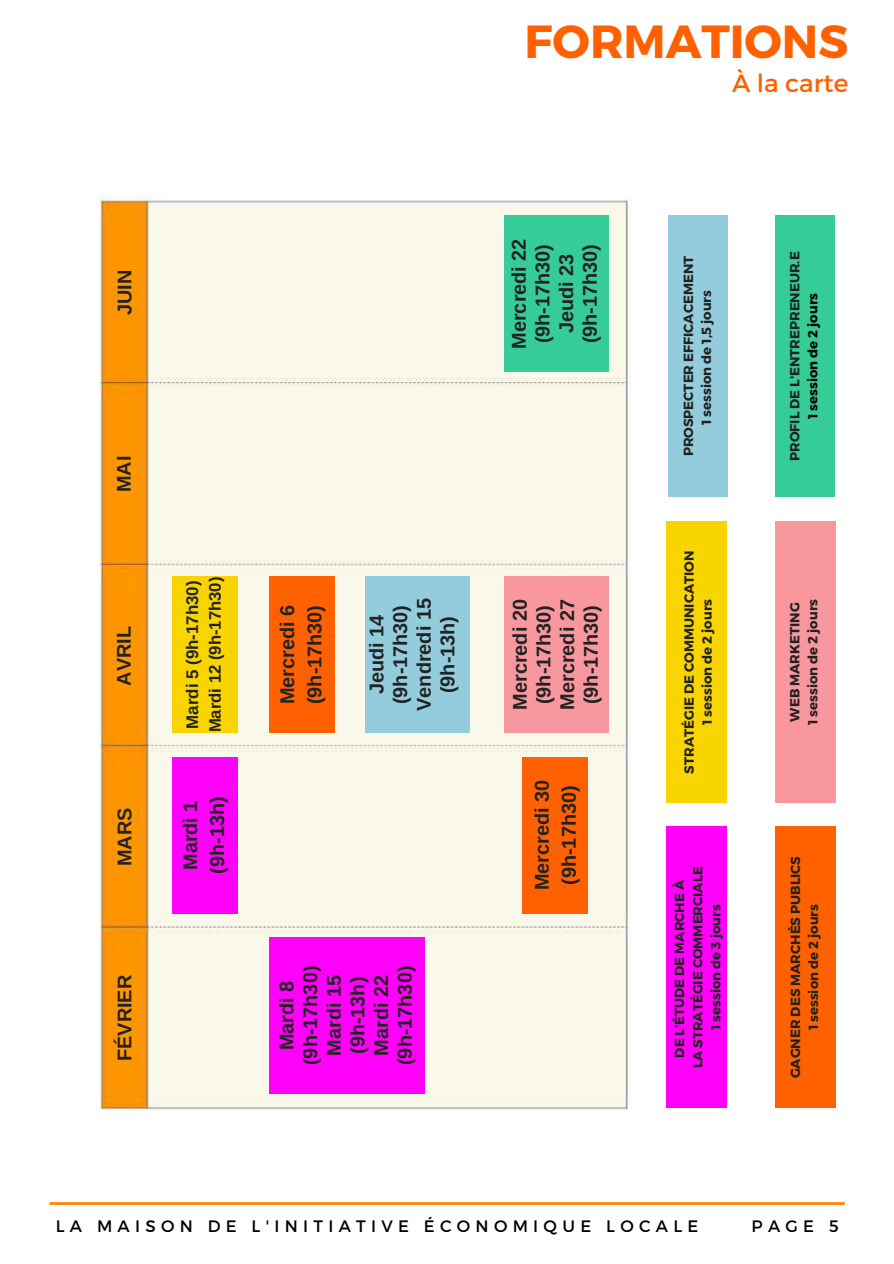
<style>
.page{position:relative;width:894px;height:1264px;background:#fff}
.page>*{position:absolute;margin:0;border:0;box-sizing:border-box;transform-origin:0 0}
.t1{font:700 46.35px "Montserrat";color:#ff6000}
.t2{font:24.9px "Montserrat";color:#ff6000}
.t3{font:700 19.8px/23.7px "Arimo";color:#222}
.t4{font:700 16.8px "Arimo";color:#222}
.t5{font:700 16.65px "Arimo";color:#222}
.t6{font:16.5px "Montserrat";letter-spacing:.32em;color:#000}
.t7{font:700 13.2px/18px "Montserrat";color:#222;text-align:center}
.t8{font:700 13.2px "Montserrat";color:#000}
</style>
<div class="page">
<svg style="left:49px;top:1202px;width:795px;height:2px;background:#ff8e13"></svg>
<img style="left:99px;top:195px;width:533px;height:915px">
<div style="left:666px;top:826px;width:61px;height:282px;background:#ff00fa"></div>
<div style="left:269px;top:937px;width:155px;height:156px;background:#ff00fa"></div>
<div style="left:522px;top:757px;width:65px;height:156px;background:#ff6000"></div>
<div style="left:365px;top:576px;width:105px;height:156px;background:#93cddd"></div>
<div style="left:504px;top:215px;width:104px;height:157px;background:#35cc97"></div>
<div style="left:774px;top:215px;width:60px;height:282px;background:#35cc97"></div>
<div style="left:269px;top:576px;width:65px;height:156px;background:#ff6000"></div>
<div style="left:173px;top:576px;width:65px;height:156px;background:#f8d401"></div>
<div style="left:504px;top:576px;width:104px;height:156px;background:#f8979d"></div>
<div style="left:173px;top:757px;width:65px;height:156px;background:#ff00fa"></div>
<div style="left:667px;top:215px;width:60px;height:282px;background:#93cddd"></div>
<div style="left:774px;top:826px;width:61px;height:282px;background:#ff6000"></div>
<div style="left:774px;top:521px;width:61px;height:281px;background:#f8979d"></div>
<div style="left:666px;top:521px;width:61px;height:281px;background:#f8d401"></div>
<h1 class="t1" style="left:524px;top:11px;width:325px">FORMATIONS</h1>
<h2 class="t2" style="left:732px;top:67px;width:118px">À la carte</h2>
<h3 class="t3" style="left:113px;top:315px;width:47px;rotate:-90deg">JUIN</h3>
<h3 class="t3" style="left:112px;top:492px;width:38px;rotate:-90deg">MAI</h3>
<h3 class="t3" style="left:112px;top:685px;width:61px;rotate:-90deg">AVRIL</h3>
<h3 class="t3" style="left:113px;top:866px;width:60px;rotate:-90deg">MARS</h3>
<h3 class="t3" style="left:113px;top:1060px;width:88px;rotate:-90deg">FÉVRIER</h3>
<p class="t4" style="left:183px;top:728px;width:149px;rotate:-90deg">Mardi 5 (9h-17h30)</p>
<p class="t5" style="left:206px;top:732px;width:157px;rotate:-90deg">Mardi 12 (9h-17h30)</p>
<h3 class="t3" style="left:177px;top:873px;width:79px;line-height:27px;rotate:-90deg">Mardi 1 (9h-13h)</h3>
<h3 class="t3" style="left:274px;top:704px;width:101px;line-height:27px;rotate:-90deg">Mercredi 6 (9h-17h30)</h3>
<h3 class="t3" style="left:365px;top:710px;width:114px;text-align:center;rotate:-90deg">Jeudi 14 (9h-17h30)<br>Vendredi 15 (9h-13h)</h3>
<h3 class="t3" style="left:274px;top:1065px;width:101px;text-align:center;rotate:-90deg">Mardi 8 (9h-17h30)<br>Mardi 15 (9h-13h)<br>Mardi 22 (9h-17h30)</h3>
<h3 class="t3" style="left:507px;top:349px;width:112px;text-align:center;rotate:-90deg">Mercredi 22 (9h-17h30)<br>Jeudi 23 (9h-17h30)</h3>
<h3 class="t3" style="left:508px;top:709px;width:112px;rotate:-90deg">Mercredi 20 (9h-17h30)<br>Mercredi 27 (9h-17h30)</h3>
<h3 class="t3" style="left:528px;top:890px;width:112px;line-height:27px;rotate:-90deg">Mercredi 30 (9h-17h30)</h3>
<p class="t7" style="left:678px;top:456px;width:202px;rotate:-90deg">PROSPECTER EFFICACEMENT<br>1 session de 1,5 jours</p>
<p class="t7" style="left:679px;top:773px;width:224px;rotate:-90deg">STRATÉGIE DE COMMUNICATION<br>1 session de 2 jours</p>
<p class="t7" style="left:669px;top:1068px;width:204px;rotate:-90deg">DE L’ÉTUDE DE MARCHE À<br>LA STRATÉGIE COMMERCIALE<br>1 session de 3 jours</p>
<p class="t7" style="left:785px;top:461px;width:211px;rotate:-90deg">PROFIL DE L'ENTREPRENEUR.E</p>
<p class="t8" style="left:804px;top:419px;width:128px;rotate:-90deg">1 session de 2 jours</p>
<p class="t7" style="left:785px;top:725px;width:128px;text-align:left;rotate:-90deg">WEB MARKETING<br>1 session de 2 jours</p>
<p class="t7" style="left:785px;top:1078px;width:224px;rotate:-90deg">GAGNER DES MARCHÉS PUBLICS<br>1 session de 2 jours</p>
<p class="t7" style="left:786px;top:1085px;width:224px;rotate:-90deg">GAGNER DES MARCHÉS PUBLICS<br>1 session de 2 journées</p>
<p class="t6" style="left:56px;top:1215px;width:644px">LA MAISON DE L'INITIATIVE ÉCONOMIQUE LOCALE</p>
<p class="t6" style="left:751px;top:1215px;width:88px">PAGE 5</p>
</div>
